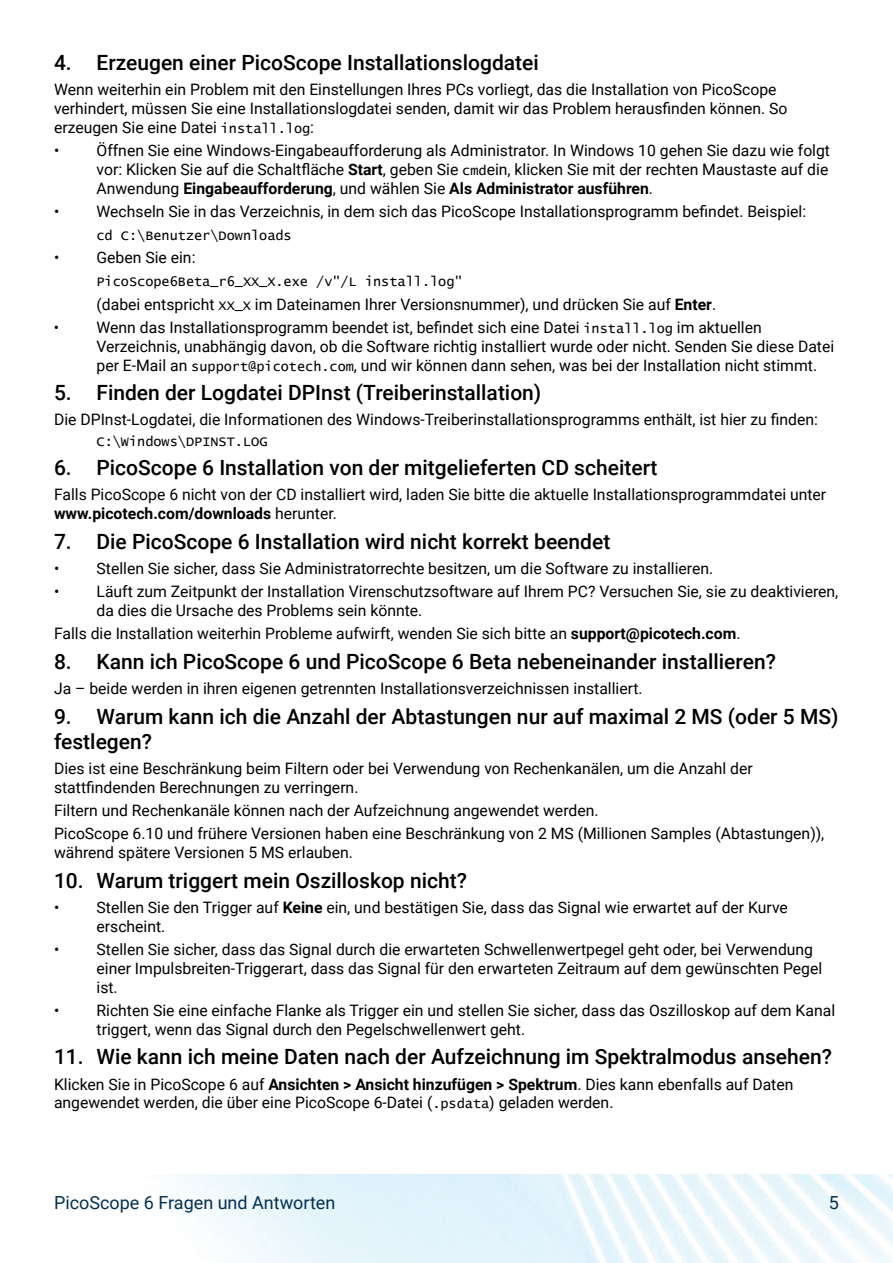
<style>
.page{position:relative;width:893px;height:1263px;background:#fff}
.page>*{position:absolute;margin:0;border:0;box-sizing:border-box;transform-origin:0 0}
.t1{font:500 21px/25.2px "Roboto";color:#000}
.t2{font:18px "Roboto";color:#003055}
.t3{font:15.75px/18.9px "Roboto";color:#000}
.t4{font:13.5px "Lucida Console";color:#000}
.s1{font-family:"Lucida Console";font-size:13.5px}
.s2{font-weight:700}
</style>
<div class="page">
<h1 class="t1" style="left:54px;top:49px;width:486px">4. Erzeugen einer PicoScope Installationslogdatei</h1>
<p class="t3" style="left:54px;top:79px;width:735px">Wenn weiterhin ein Problem mit den Einstellungen Ihres PCs vorliegt, das die Installation von PicoScope verhindert, müssen Sie eine Installationslogdatei senden, damit wir das Problem herausfinden können. So erzeugen Sie eine Datei <span class="s1">install.log</span>:</p>
<p class="t3" style="left:97px;top:140px;width:735px;text-align:justify;text-indent:-43px">• Öffnen Sie eine Windows-Eingabeaufforderung als Administrator. In Windows 10 gehen Sie dazu wie folgt vor: Klicken Sie auf die Schaltfläche <span class="s2">Start</span>, geben Sie <span class="s1">cmd</span>ein, klicken Sie mit der rechten Maustaste auf die Anwendung <span class="s2">Eingabeaufforderung</span>, und wählen Sie <span class="s2">Als Administrator ausführen</span>.</p>
<p class="t3" style="left:54px;top:201px;width:754px">• Wechseln Sie in das Verzeichnis, in dem sich das PicoScope Installationsprogramm befindet. Beispiel:</p>
<p class="t4" style="left:97px;top:229px;width:197px">cd C:\Benutzer\Downloads</p>
<p class="t3" style="left:54px;top:248px;width:143px">• Geben Sie ein:</p>
<p class="t4" style="left:97px;top:276px;width:368px">PicoScope6Beta_r6_XX_X.exe /v"/L install.log"</p>
<p class="t3" style="left:97px;top:294px;width:621px">(dabei entspricht <span class="s1">XX_X</span> im Dateinamen Ihrer Versionsnummer), und drücken Sie auf <span class="s2">Enter</span>.</p>
<p class="t3" style="left:97px;top:317px;width:739px;text-indent:-43px">• Wenn das Installationsprogramm beendet ist, befindet sich eine Datei <span class="s1">install.log</span> im aktuellen<br>Verzeichnis, unabhängig davon, ob die Software richtig installiert wurde oder nicht. Senden Sie diese Datei per E-Mail an <span class="s1">support@picotech.com</span>, und wir können dann sehen, was bei der Installation nicht stimmt.</p>
<h1 class="t1" style="left:54px;top:379px;width:489px">5. Finden der Logdatei DPInst (Treiberinstallation)</h1>
<p class="t3" style="left:54px;top:410px;width:765px">Die DPInst-Logdatei, die Informationen des Windows-Treiberinstallationsprogramms enthält, ist hier zu finden:</p>
<p class="t4" style="left:97px;top:435px;width:172px">C:\Windows\DPINST.LOG</p>
<h1 class="t1" style="left:54px;top:454px;width:605px">6. PicoScope 6 Installation von der mitgelieferten CD scheitert</h1>
<p class="t3" style="left:54px;top:485px;width:774px">Falls PicoScope 6 nicht von der CD installiert wird, laden Sie bitte die aktuelle Installationsprogrammdatei unter <span class="s2">www.picotech.com/downloads</span> herunter.</p>
<h1 class="t1" style="left:54px;top:528px;width:558px">7. Die PicoScope 6 Installation wird nicht korrekt beendet</h1>
<p class="t3" style="left:54px;top:558px;width:661px">• Stellen Sie sicher, dass Sie Administratorrechte besitzen, um die Software zu installieren.</p>
<p class="t3" style="left:97px;top:582px;width:743px;text-indent:-43px">• Läuft zum Zeitpunkt der Installation Virenschutzsoftware auf Ihrem PC? Versuchen Sie, sie zu deaktivieren, da dies die Ursache des Problems sein könnte.</p>
<p class="t3" style="left:54px;top:624px;width:688px">Falls die Installation weiterhin Probleme aufwirft, wenden Sie sich bitte an <span class="s2">support@picotech.com</span>.</p>
<h1 class="t1" style="left:54px;top:648px;width:723px">8. Kann ich PicoScope 6 und PicoScope 6 Beta nebeneinander installieren?</h1>
<p class="t3" style="left:54px;top:678px;width:590px">Ja – beide werden in ihren eigenen getrennten Installationsverzeichnissen installiert.</p>
<h1 class="t1" style="left:54px;top:703px;width:786px">9. Warum kann ich die Anzahl der Abtastungen nur auf maximal 2 MS (oder 5 MS) festlegen?</h1>
<p class="t3" style="left:54px;top:758px;width:700px">Dies ist eine Beschränkung beim Filtern oder bei Verwendung von Rechenkanälen, um die Anzahl der stattfindenden Berechnungen zu verringern.</p>
<p class="t3" style="left:54px;top:798px;width:772px;line-height:23.1px">Filtern und Rechenkanäle können nach der Aufzeichnung angewendet werden.<br>PicoScope 6.10 und frühere Versionen haben eine Beschränkung von 2 MS (Millionen Samples (Abtastungen)),</p>
<p class="t3" style="left:54px;top:842px;width:300px">während spätere Versionen 5 MS erlauben.</p>
<h1 class="t1" style="left:54px;top:867px;width:414px">10. Warum triggert mein Oszilloskop nicht?</h1>
<p class="t3" style="left:97px;top:897px;width:693px;text-indent:-43px">• Stellen Sie den Trigger auf <span class="s2">Keine</span> ein, und bestätigen Sie, dass das Signal wie erwartet auf der Kurve erscheint.</p>
<p class="t3" style="left:97px;top:939px;width:727px;text-indent:-43px">• Stellen Sie sicher, dass das Signal durch die erwarteten Schwellenwertpegel geht oder, bei Verwendung einer Impulsbreiten-Triggerart, dass das Signal für den erwarteten Zeitraum auf dem gewünschten Pegel ist.</p>
<p class="t3" style="left:97px;top:1000px;width:740px;text-indent:-43px">• Richten Sie eine einfache Flanke als Trigger ein und stellen Sie sicher, dass das Oszilloskop auf dem Kanal triggert, wenn das Signal durch den Pegelschwellenwert geht.</p>
<h1 class="t1" style="left:54px;top:1043px;width:779px">11. Wie kann ich meine Daten nach der Aufzeichnung im Spektralmodus ansehen?</h1>
<p class="t3" style="left:54px;top:1074px;width:741px">Klicken Sie in PicoScope 6 auf <span class="s2">Ansichten &gt; Ansicht hinzufügen &gt; Spektrum</span>. Dies kann ebenfalls auf Daten angewendet werden, die über eine PicoScope 6-Datei (<span class="s1">.psdata</span>) geladen werden.</p>
<p class="t2" style="left:54px;top:1190px;width:283px">PicoScope 6 Fragen und Antworten</p>
<p class="t2" style="left:829px;top:1190px;width:12px">5</p>
</div>
